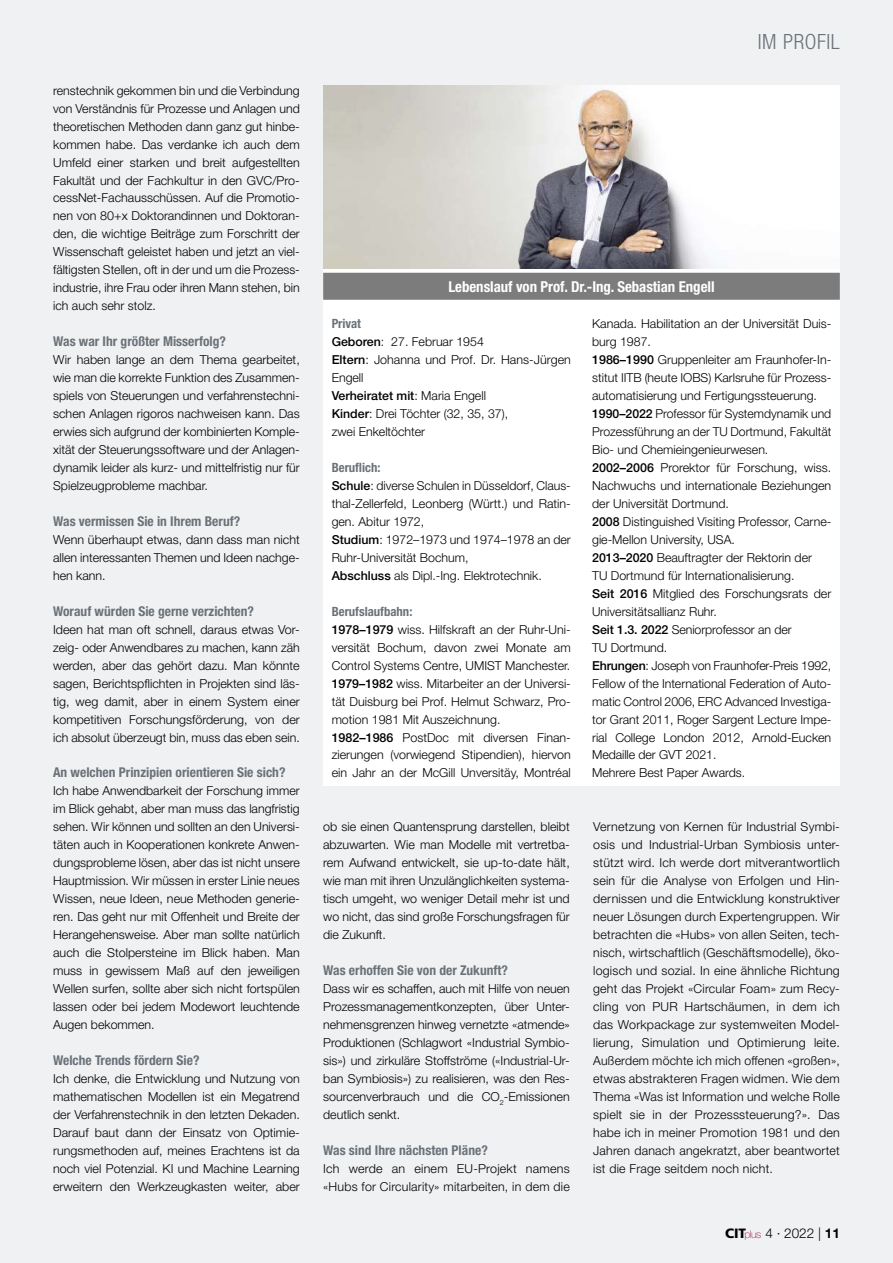
<style>
.page{position:relative;width:893px;height:1263px;background:#f0f1f2}
.page>*{position:absolute;margin:0;border:0;box-sizing:border-box;transform-origin:0 0}
.t1{font:300 condensed 21px "Helvetica Neue LT Std";letter-spacing:.025em;color:#6a7279}
.t2{font:700 condensed 15px "Helvetica Neue LT Std";letter-spacing:-.005em;color:#fff}
.t3{font:700 condensed 13.5px "Helvetica Neue LT Std";color:#6a7279}
.t4{font:300 13.5px "Helvetica Neue LT Std";color:#000}
.t5{font:700 condensed 12.75px "Helvetica Neue LT Std";color:#6a7279}
.t6{font:300 12.3px/18px "Helvetica Neue LT Std";color:#000;text-align:justify}
.s1{font-weight:500}
.s2{font-family:"Frutiger LT Com";font-weight:900}
.s3{font-weight:100;font-size:10.65px;color:#aa0b3b}
.s4{font-weight:700}
</style>
<div class="page">
<img style="left:323px;top:85px;width:517px;height:184px">
<div style="left:323px;top:269px;width:517px;height:517px;background:#fff"></div>
<div style="left:323px;top:273px;width:517px;height:27px;background:#7c7c7c"></div>
<p class="t6" style="left:53px;top:81px;width:248px;text-align:left">renstechnik gekommen bin und die Verbindung von Verständnis für Prozesse und Anlagen und theoretischen Methoden dann ganz gut hinbe&shy;kommen habe. Das verdanke ich auch dem Umfeld einer starken und breit aufgestellten Fakultät und der Fachkultur in den GVC/Pro&shy;cessNet-Fachausschüssen. Auf die Promotio&shy;nen von 80+x Doktorandinnen und Doktoran&shy;den, die wichtige Beiträge zum Forschritt der Wissenschaft geleistet haben und jetzt an viel&shy;fältigsten Stellen, oft in der und um die Prozess&shy;industrie, ihre Frau oder ihren Mann stehen, bin ich auch sehr stolz.</p>
<p class="t3" style="left:53px;top:333px;width:174px">Was war Ihr größter Misserfolg?</p>
<p class="t6" style="left:53px;top:351px;width:248px">Wir haben lange an dem Thema gearbeitet, wie man die korrekte Funktion des Zusammen&shy;spiels von Steuerungen und verfahrenstechni&shy;schen Anlagen rigoros nachweisen kann. Das erwies sich aufgrund der kombinierten Komple&shy;xität der Steuerungssoftware und der Anlagen&shy;dynamik leider als kurz- und mittelfristig nur für Spielzeugprobleme machbar.</p>
<p class="t3" style="left:53px;top:513px;width:189px">Was vermissen Sie in Ihrem Beruf?</p>
<p class="t6" style="left:53px;top:530px;width:248px">Wenn überhaupt etwas, dann dass man nicht allen interessanten Themen und Ideen nachge&shy;hen kann.</p>
<p class="t3" style="left:53px;top:603px;width:202px">Worauf würden Sie gerne verzichten?</p>
<p class="t6" style="left:53px;top:620px;width:248px">Ideen hat man oft schnell, daraus etwas Vor&shy;zeig- oder Anwendbares zu machen, kann zäh werden, aber das gehört dazu. Man könnte sagen, Berichtspflichten in Projekten sind läs&shy;tig, weg damit, aber in einem System einer kompetitiven Forschungsförderung, von der ich absolut überzeugt bin, muss das eben sein.</p>
<p class="t3" style="left:53px;top:764px;width:234px">An welchen Prinzipien orientieren Sie sich?</p>
<p class="t6" style="left:53px;top:782px;width:248px">Ich habe Anwendbarkeit der Forschung immer im Blick gehabt, aber man muss das langfristig sehen. Wir können und sollten an den Universi&shy;täten auch in Kooperationen konkrete Anwen&shy;dungsprobleme lösen, aber das ist nicht unsere Hauptmission. Wir müssen in erster Linie neues Wissen, neue Ideen, neue Methoden generie&shy;ren. Das geht nur mit Offenheit und Breite der Herangehensweise. Aber man sollte natürlich auch die Stolpersteine im Blick haben. Man muss in gewissem Maß auf den jeweiligen Wellen surfen, sollte aber sich nicht fortspülen lassen oder bei jedem Modewort leuchtende Augen bekommen.</p>
<p class="t3" style="left:53px;top:1052px;width:148px">Welche Trends fördern Sie?</p>
<p class="t6" style="left:53px;top:1069px;width:248px">Ich denke, die Entwicklung und Nutzung von mathematischen Modellen ist ein Megatrend der Verfahrenstechnik in den letzten Dekaden.<br>Darauf baut dann der Einsatz von Optimie&shy;rungsmethoden auf, meines Erachtens ist da noch viel Potenzial. KI und Machine Learning erweitern den Werkzeugkasten weiter, aber</p>
<h1 class="t1" style="left:758px;top:29px;width:84px">IM PROFIL</h1>
<p class="t2" style="left:448px;top:278px;width:268px">Lebenslauf von Prof. Dr.-Ing. Sebastian Engell</p>
<p class="t5" style="left:332px;top:316px;width:31px">Privat</p>
<p class="t6" style="left:332px;top:333px;width:241px;text-align:left"><span class="s1">Geboren</span>: 27. Februar 1954<br><span class="s1">Eltern</span>: Johanna und Prof. Dr. Hans-Jürgen<br>Engell<br><span class="s1">Verheiratet mit</span>: Maria Engell<br><span class="s1">Kinder</span>: Drei Töchter (32, 35, 37),<br>zwei Enkeltöchter</p>
<p class="t5" style="left:332px;top:460px;width:50px">Beruflich:</p>
<p class="t6" style="left:332px;top:476px;width:241px;text-align:left"><span class="s1">Schule</span>: diverse Schulen in Düsseldorf, Claus&shy;thal-Zellerfeld, Leonberg (Württ.) und Ratin&shy;gen. Abitur 1972,<br><span class="s1">Studium</span>: 1972–1973 und 1974–1978 an der Ruhr-Universität Bochum,<br><span class="s1">Abschluss</span> als Dipl.-Ing. Elektrotechnik.</p>
<p class="t5" style="left:332px;top:603px;width:82px">Berufslaufbahn:</p>
<p class="t6" style="left:332px;top:620px;width:241px;text-align:left"><span class="s1">1978–1979</span> wiss. Hilfskraft an der Ruhr-Uni&shy;versität Bochum, davon zwei Monate am Control Systems Centre, UMIST Manchester.<br><span class="s1">1979–1982</span> wiss. Mitarbeiter an der Universi&shy;tät Duisburg bei Prof. Helmut Schwarz, Pro&shy;motion 1981 Mit Auszeichnung.<br><span class="s1">1982–1986</span> PostDoc mit diversen Finan&shy;zierungen (vorwiegend Stipendien), hiervon ein Jahr an der McGill Unversitäy, Montréal</p>
<p class="t6" style="left:323px;top:818px;width:248px">ob sie einen Quantensprung darstellen, bleibt abzuwarten. Wie man Modelle mit vertretba&shy;rem Aufwand entwickelt, sie up-to-date hält, wie man mit ihren Unzulänglichkeiten systema&shy;tisch umgeht, wo weniger Detail mehr ist und wo nicht, das sind große Forschungsfragen für die Zukunft.</p>
<p class="t3" style="left:323px;top:962px;width:186px">Was erhoffen Sie von der Zukunft?</p>
<p class="t6" style="left:323px;top:979px;width:248px">Dass wir es schaffen, auch mit Hilfe von neuen Prozessmanagementkonzepten, über Unter&shy;nehmensgrenzen hinweg vernetzte «atmende» Produktionen (Schlagwort «Industrial Symbio&shy;sis») und zirkuläre Stoffströme («Industrial-Ur&shy;ban Symbiosis») zu realisieren, was den Res&shy;sourcenverbrauch und die CO<sub>2</sub>-Emissionen deutlich senkt.</p>
<p class="t3" style="left:323px;top:1142px;width:166px">Was sind Ihre nächsten Pläne?</p>
<p class="t6" style="left:323px;top:1159px;width:248px">Ich werde an einem EU-Projekt namens «Hubs for Circularity» mitarbeiten, in dem die</p>
<p class="t6" style="left:592px;top:315px;width:241px;text-align:left">Kanada. Habilitation an der Universität Duis&shy;burg 1987.<br><span class="s1">1986–1990</span> Gruppenleiter am Fraunhofer-In&shy;stitut IITB (heute IOBS) Karlsruhe für Prozess&shy;automatisierung und Fertigungssteuerung.<br><span class="s1">1990–2022</span> Professor für Systemdynamik und Prozessführung an der TU Dortmund, Fakultät Bio- und Chemieingenieurwesen.<br><span class="s1">2002–2006</span> Prorektor für Forschung, wiss.<br>Nachwuchs und internationale Beziehungen der Universität Dortmund.<br><span class="s1">2008</span> Distinguished Visiting Professor, Carne&shy;gie-Mellon University, USA.<br><span class="s1">2013–2020</span> Beauftragter der Rektorin der<br>TU Dortmund für Internationalisierung.<br><span class="s1">Seit 2016</span> Mitglied des Forschungsrats der Universitätsallianz Ruhr.<br><span class="s1">Seit 1.3. 2022</span> Seniorprofessor an der<br>TU Dortmund.<br><span class="s1">Ehrungen</span>: Joseph von Fraunhofer-Preis 1992, Fellow of the International Federation of Auto&shy;matic Control 2006, ERC Advanced Investiga&shy;tor Grant 2011, Roger Sargent Lecture Impe&shy;rial College London 2012, Arnold-Eucken Medaille der GVT 2021.<br>Mehrere Best Paper Awards.</p>
<p class="t6" style="left:593px;top:818px;width:248px">Vernetzung von Kernen für Industrial Symbi&shy;osis und Industrial-Urban Symbiosis unter&shy;stützt wird. Ich werde dort mitverantwortlich sein für die Analyse von Erfolgen und Hin&shy;dernissen und die Entwicklung konstruktiver neuer Lösungen durch Expertengruppen. Wir betrachten die «Hubs» von allen Seiten, tech&shy;nisch, wirtschaftlich (Geschäftsmodelle), öko&shy;logisch und sozial. In eine ähnliche Richtung geht das Projekt «Circular Foam» zum Recy&shy;cling von PUR Hartschäumen, in dem ich das Workpackage zur systemweiten Model&shy;lierung, Simulation und Optimierung leite.<br>Außerdem möchte ich mich offenen «großen», etwas abstrakteren Fragen widmen. Wie dem Thema «Was ist Information und welche Rolle spielt sie in der Prozesssteuerung?». Das habe ich in meiner Promotion 1981 und den Jahren danach angekratzt, aber beantwortet ist die Frage seitdem noch nicht.</p>
<p class="t4" style="left:725px;top:1224px;width:116px"><span class="s2">CIT</span><span class="s3">plus</span> 4 · 2022 | <span class="s4">11</span></p>
</div>
